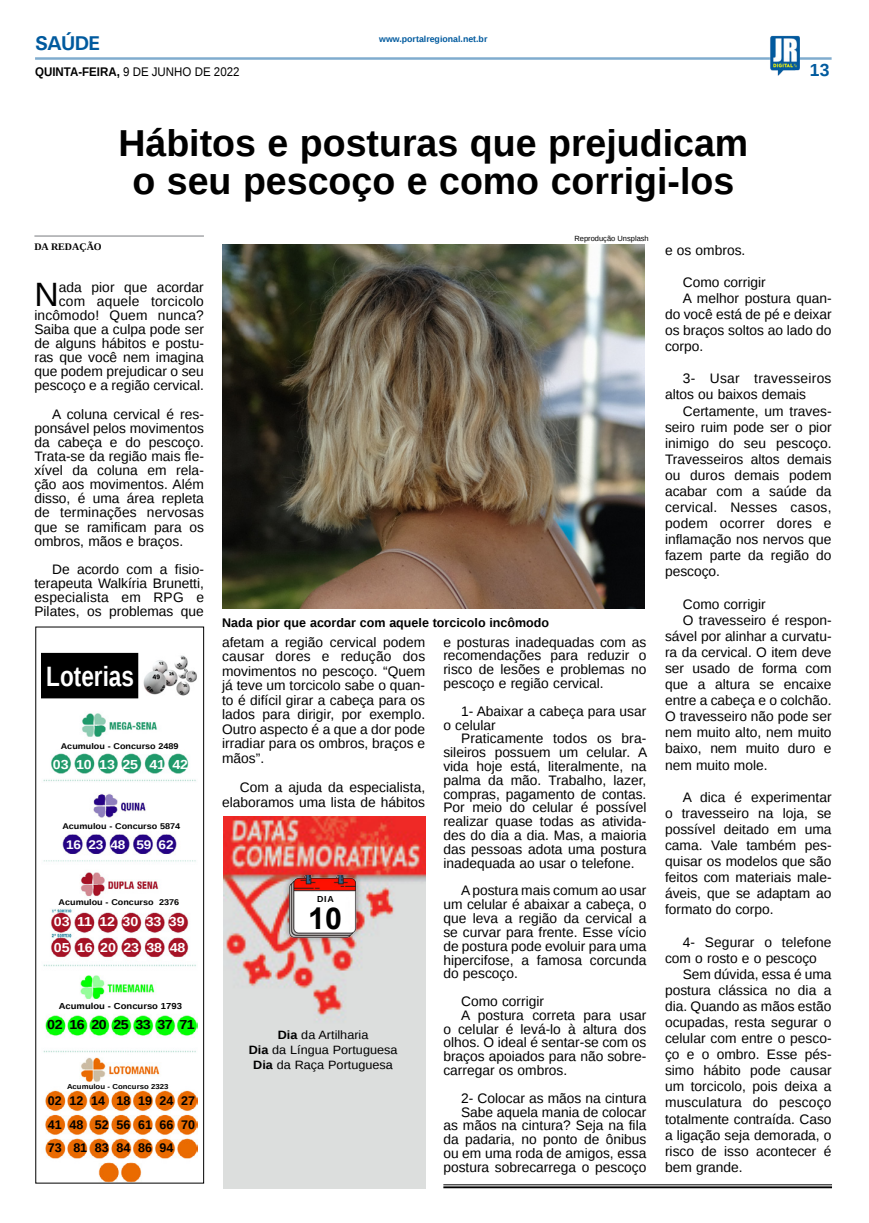
<style>
.page{position:relative;width:869px;height:1223px;background:#fff}
.page>*{position:absolute;margin:0;border:0;box-sizing:border-box;transform-origin:0 0}
.TÍTULO{font:700 37.5px/37.5px "Liberation Sans";color:#000;text-align:center}
.MATÉRIA{font:33.75px "Liberation Sans";color:#000}
.t1{font:700 30px "Arial";color:#000}
.TÍTULO-2{font:700 28px "Liberation Sans";color:#fff;scale:.81 1}
.TITULO_PG{font:700 20px "Univers";letter-spacing:-.04em;color:#005a9e}
.TÍTULO-3{font:700 17.5px "Liberation Sans";color:#005a9e}
.MATÉRIA-2{font:13.75px/16.1px "Liberation Sans";color:#000;text-align:justify}
.t2{font:700 13px "Liberation Sans";letter-spacing:-.01em;color:#fff;scale:1.09 1}
.t3{font:700 13px "Liberation Sans";letter-spacing:-.03em;color:#000;scale:1.09 1}
.LEGENDA{font:700 12.5px "Liberation Sans";color:#000}
.MATÉRIA-3{font:700 12.5px "Liberation Sans";color:#000}
.DATA_PG{font:12.5px "Liberation Sans";color:#000;scale:.92 1}
.t4{font:700 12.5px "Liberation Sans";letter-spacing:-.01em;color:#fff;scale:1.09 1}
.LEGENDA-2{font:12px "Liberation Sans";color:#000;scale:1.05 1}
.CRÉDITO_NOME{font:700 10px "Liberation Serif";color:#000}
.DATA_PG-2{font:700 8.75px "Liberation Sans";color:#005a9e}
.TÍTULO-4{font:700 8.75px "Liberation Sans";color:#000;scale:1.09 1}
.CRÉDITO_FOTO{font:700 8.75px "Liberation Sans";color:#000}
.TÍTULO-5{font:700 8.25px "Liberation Sans";color:#000;scale:1.09 1}
.CRÉDITO_FOTO-2{font:7.5px "Liberation Sans";color:#000}
.TÍTULO-6{font:700 7.12px "Liberation Sans";color:#000;scale:1.09 1}
.s1{font-weight:700}
</style>
<div class="page">
<hr style="left:35px;top:57px;width:796px;height:3px;background:#005a9e">
<img style="left:769px;top:36px;width:30px;height:40px">
<img style="left:41px;top:713px;width:157px;height:471px">
<div style="left:35px;top:626px;width:169px;height:557px;border:1px solid #000"></div>
<img style="left:143px;top:655px;width:54px;height:41px">
<div style="left:41px;top:653px;width:97px;height:45px;background:#000"></div>
<img style="left:223px;top:816px;width:202px;height:372px">
<div style="left:282px;top:868px;width:80px;height:75px;background:#000;opacity:.42"></div>
<img style="left:288px;top:875px;width:69px;height:66px">
<hr style="left:443px;top:1184px;width:388px;height:1px;background:#000">
<hr style="left:443px;top:1186px;width:388px;height:2px;background:#000">
<img style="left:222px;top:244px;width:422px;height:365px">
<hr style="left:34px;top:235px;width:170px;height:2px;background:#939598">
<p class="TITULO_PG" style="left:35px;top:31px;width:66px">SAÚDE</p>
<p class="DATA_PG" style="left:35px;top:65px;width:224px"><span class="s1">QUINTA-FEIRA,</span> 9 DE JUNHO DE 2022</p>
<p class="TÍTULO-3" style="left:809px;top:58px;width:21px">13</p>
<p class="DATA_PG-2" style="left:379px;top:33px;width:110px">www.portalregional.net.br</p>
<p class="TÍTULO" style="left:118px;top:124px;width:631px">Hábitos e posturas que prejudicam o seu pescoço e como corrigi-los</p>
<p class="CRÉDITO_NOME" style="left:34px;top:239px;width:69px">DA REDAÇÃO</p>
<p class="MATÉRIA" style="left:34px;top:275px;width:26px">N</p>
<p class="MATÉRIA-2" style="left:34px;top:281px;width:171px;line-height:14px;text-align:right">ada pior que acordar com aquele torcicolo incômodo! Quem nunca?<br>Saiba que a culpa pode ser de alguns hábitos e postu&shy;ras que você nem imagina que podem prejudicar o seu pescoço e a região cervical.</p>
<p class="MATÉRIA-2" style="left:34px;top:407px;width:171px;line-height:14.1px;text-indent:18px">A coluna cervical é res&shy;ponsável pelos movimentos da cabeça e do pescoço.<br>Trata-se da região mais fle&shy;xível da coluna em rela&shy;ção aos movimentos. Além disso, é uma área repleta de terminações nervosas que se ramificam para os ombros, mãos e braços.</p>
<p class="MATÉRIA-2" style="left:34px;top:562px;width:171px;line-height:14.1px;text-indent:18px">De acordo com a fisio&shy;terapeuta Walkíria Brunetti, especialista em RPG e Pilates, os problemas que</p>
<p class="TÍTULO-2" style="left:46px;top:657px;width:110px">Loterias</p>
<p class="TÍTULO-5" style="left:61px;top:740px;width:110px">Acumulou - Concurso 2489</p>
<p class="t2" style="left:53px;top:755px;width:125px">03 10 13 25 41 42</p>
<p class="TÍTULO-5" style="left:62px;top:820px;width:110px">Acumulou - Concurso 5874</p>
<p class="t4" style="left:66px;top:835px;width:100px">16 23 48 59 62</p>
<p class="TÍTULO-5" style="left:59px;top:896px;width:112px">Acumulou - Concurso 2376</p>
<p class="t2" style="left:54px;top:913px;width:121px">03 11 12 30 33 39</p>
<p class="t2" style="left:54px;top:938px;width:122px">05 16 20 23 38 48</p>
<p class="TÍTULO-4" style="left:59px;top:1000px;width:114px">Acumulou - Concurso 1793</p>
<p class="t3" style="left:47px;top:1015px;width:137px">02 16 20 25 33 37 71</p>
<p class="TÍTULO-6" style="left:67px;top:1081px;width:95px">Acumulou - Concurso 2323</p>
<p class="MATÉRIA-3" style="left:48px;top:1092px;width:148px">02 12 14 18 19 24 27</p>
<p class="MATÉRIA-3" style="left:48px;top:1115px;width:148px">41 48 52 56 61 66 70</p>
<p class="MATÉRIA-3" style="left:48px;top:1139px;width:127px">73 81 83 84 86 94</p>
<p class="CRÉDITO_FOTO-2" style="left:574px;top:235px;width:76px">Reprodução Unsplash</p>
<p class="LEGENDA" style="left:222px;top:614px;width:328px">Nada pior que acordar com aquele torcicolo incômodo</p>
<p class="MATÉRIA-2" style="left:222px;top:635px;width:204px;line-height:14.5px">afetam a região cervical podem causar dores e redução dos movimentos no pescoço. “Quem já teve um torcicolo sabe o quan&shy;to é difícil girar a cabeça para os lados para dirigir, por exemplo.<br>Outro aspecto é a que a dor pode irradiar para os ombros, braços e mãos”.</p>
<p class="MATÉRIA-2" style="left:222px;top:780px;width:204px;line-height:14.5px;text-align:right">Com a ajuda da especialista, elaboramos uma lista de hábitos</p>
<p class="CRÉDITO_FOTO" style="left:317px;top:893px;width:18px">DIA</p>
<p class="t1" style="left:308px;top:897px;width:35px">10</p>
<p class="LEGENDA-2" style="left:277px;top:1028px;width:88px"><span class="s1">Dia</span> da Artilharia</p>
<p class="LEGENDA-2" style="left:248px;top:1043px;width:143px"><span class="s1">Dia</span> da Língua Portuguesa</p>
<p class="LEGENDA-2" style="left:253px;top:1057px;width:134px"><span class="s1">Dia</span> da Raça Portuguesa</p>
<p class="MATÉRIA-2" style="left:443px;top:635px;width:204px;line-height:13.9px">e posturas inadequadas com as recomendações para reduzir o risco de lesões e problemas no pescoço e região cervical.</p>
<p class="MATÉRIA-2" style="left:443px;top:704px;width:204px;line-height:13.9px;text-indent:18px">1- Abaixar a cabeça para usar o celular</p>
<p class="MATÉRIA-2" style="left:443px;top:732px;width:205px;line-height:13.9px;text-indent:18px">Praticamente todos os bra&shy;sileiros possuem um celular. A vida hoje está, literalmente, na palma da mão. Trabalho, lazer, compras, pagamento de contas.<br>Por meio do celular é possível realizar quase todas as ativida&shy;des do dia a dia. Mas, a maioria das pessoas adota uma postura inadequada ao usar o telefone.</p>
<p class="MATÉRIA-2" style="left:443px;top:884px;width:204px;line-height:13.9px;text-indent:18px">A postura mais comum ao usar um celular é abaixar a cabeça, o que leva a região da cervical a se curvar para frente. Esse vício de postura pode evoluir para uma hipercifose, a famosa corcunda do pescoço.</p>
<p class="MATÉRIA-2" style="left:461px;top:993px;width:84px">Como corrigir</p>
<p class="MATÉRIA-2" style="left:443px;top:1008px;width:204px;line-height:13.9px;text-indent:18px">A postura correta para usar o celular é levá-lo à altura dos olhos. O ideal é sentar-se com os braços apoiados para não sobre&shy;carregar os ombros.</p>
<p class="MATÉRIA-2" style="left:461px;top:1090px;width:187px">2- Colocar as mãos na cintura</p>
<p class="MATÉRIA-2" style="left:443px;top:1105px;width:204px;line-height:13.9px;text-indent:18px">Sabe aquela mania de colocar as mãos na cintura? Seja na fila da padaria, no ponto de ônibus ou em uma roda de amigos, essa postura sobrecarrega o pescoço</p>
<p class="MATÉRIA-2" style="left:664px;top:242px;width:82px">e os ombros.</p>
<p class="MATÉRIA-2" style="left:682px;top:274px;width:84px">Como corrigir</p>
<p class="MATÉRIA-2" style="left:664px;top:291px;width:168px;text-indent:18px">A melhor postura quan&shy;do você está de pé e deixar os braços soltos ao lado do corpo.</p>
<p class="MATÉRIA-2" style="left:664px;top:371px;width:168px;text-indent:18px">3- Usar travesseiros altos ou baixos demais</p>
<p class="MATÉRIA-2" style="left:664px;top:403px;width:168px;text-indent:18px">Certamente, um traves&shy;seiro ruim pode ser o pior inimigo do seu pescoço.<br>Travesseiros altos demais ou duros demais podem acabar com a saúde da cervical. Nesses casos, podem ocorrer dores e inflamação nos nervos que fazem parte da região do pescoço.</p>
<p class="MATÉRIA-2" style="left:682px;top:596px;width:84px">Como corrigir</p>
<p class="MATÉRIA-2" style="left:664px;top:612px;width:168px;text-indent:18px">O travesseiro é respon&shy;sável por alinhar a curvatu&shy;ra da cervical. O item deve ser usado de forma com que a altura se encaixe entre a cabeça e o colchão.<br>O travesseiro não pode ser nem muito alto, nem muito baixo, nem muito duro e nem muito mole.</p>
<p class="MATÉRIA-2" style="left:664px;top:789px;width:168px;text-indent:18px">A dica é experimentar o travesseiro na loja, se possível deitado em uma cama. Vale também pes&shy;quisar os modelos que são feitos com materiais male&shy;áveis, que se adaptam ao formato do corpo.</p>
<p class="MATÉRIA-2" style="left:664px;top:934px;width:168px;text-indent:18px">4- Segurar o telefone com o rosto e o pescoço</p>
<p class="MATÉRIA-2" style="left:664px;top:966px;width:168px;text-indent:18px">Sem dúvida, essa é uma postura clássica no dia a dia. Quando as mãos estão ocupadas, resta segurar o celular com entre o pesco&shy;ço e o ombro. Esse pés&shy;simo hábito pode causar um torcicolo, pois deixa a musculatura do pescoço totalmente contraída. Caso a ligação seja demorada, o risco de isso acontecer é bem grande.</p>
</div>
